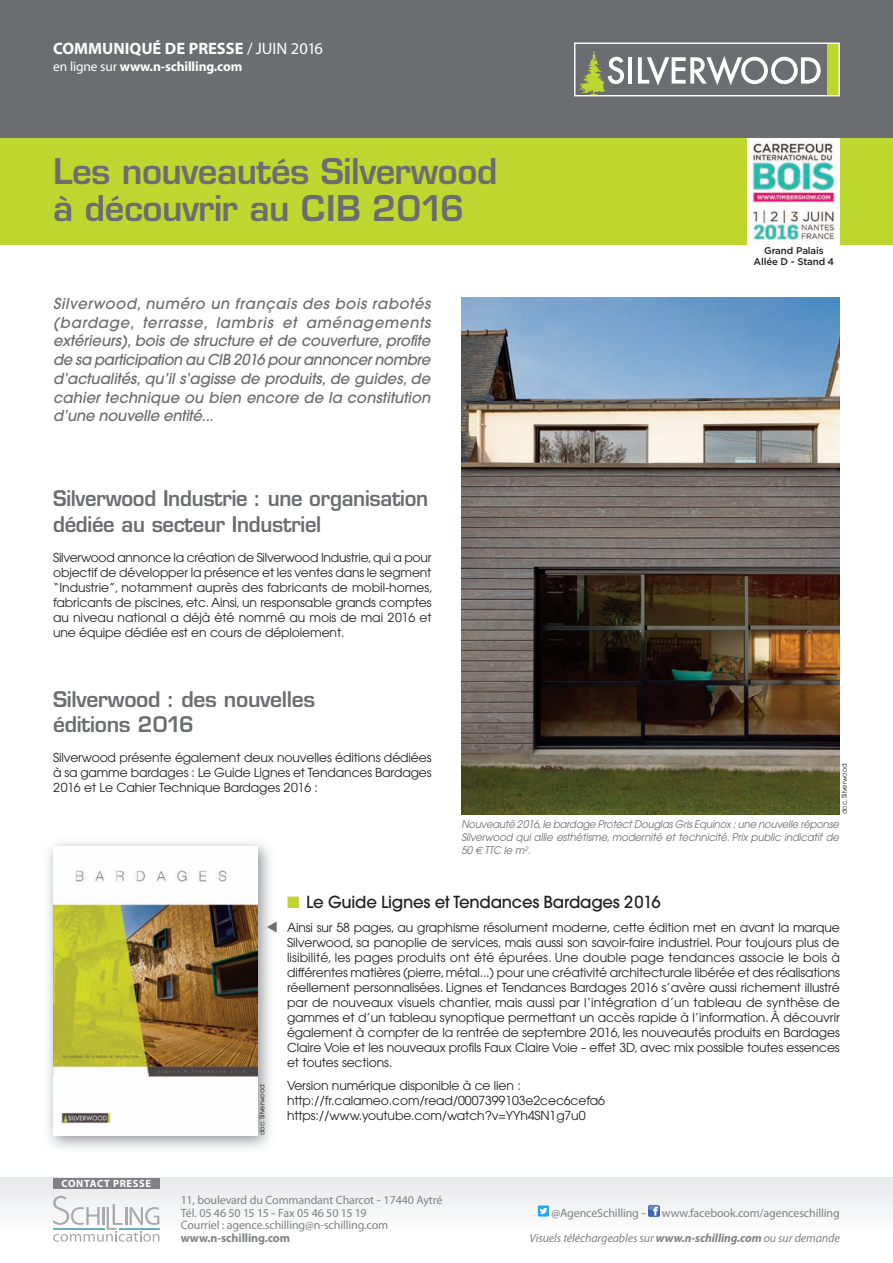
<style>
.page{position:relative;width:893px;height:1263px;background:#fff}
.page>*{position:absolute;margin:0;border:0;box-sizing:border-box;transform-origin:0 0}
.t1{font:600 34.5px/37.5px "Eurostile";letter-spacing:-.015em;color:#6c6d70}
.t2{font:600 21px/25.2px "Eurostile";letter-spacing:-.015em;color:#6c6d70;scale:.96 1}
.t3{font:600 21px/25.2px "Eurostile";letter-spacing:-.015em;color:#6c6d70}
.t4{font:500 16.5px "Avant Garde";letter-spacing:-.015em;color:#231f20}
.t5{font:700 16.5px "Myriad";color:#fff}
.t6{font:italic 500 15px/18.8px "Avant Garde";letter-spacing:.005em;color:#6c6d70;text-align:justify}
.t7{font:700 13.5px "Myriad";letter-spacing:-.01em;color:#fff}
.t8{font:12.3px/15px "Avant Garde";letter-spacing:-.01em;color:#231f20}
.t9{font:12px/12.6px "Myriad Pro";letter-spacing:-.01em;color:#808285}
.t10{font:italic 12px "Myriad Pro";letter-spacing:-.01em;color:#808285}
.t11{font:700 12px "Myriad Pro";letter-spacing:-.01em;color:#808285}
.t12{font:italic 10.5px/12.6px "Avant Garde";letter-spacing:-.005em;color:#6c6d70;text-align:justify;scale:.95 1}
.t13{font:700 10.5px "Myriad Pro";letter-spacing:.06em;color:#fff}
.t14{font:500 9.75px/10.5px "Gotham";letter-spacing:-.015em;color:#231f20;text-align:center}
.t15{font:6.75px "Avant Garde";letter-spacing:-.005em;color:#231f20}
.s1{font-weight:400}
.s2{font-family:"Euro Sans"}
.s3{color:#bed630}
.s4{font-weight:700}
</style>
<div class="page">
<img style="left:461px;top:298px;width:379px;height:516px">
<div style="left:0;top:0;width:893px;height:138px;background:#6c6d70"></div>
<div style="left:827px;top:43px;width:12px;height:53px;background:#bed630"></div>
<hr style="left:628px;top:57px;width:4px;height:27px;background:#fff">
<svg style="left:638px;top:56px;width:183px;height:29px"></svg>
<svg style="left:579px;top:51px;width:45px;height:43px"></svg>
<div style="left:574px;top:43px;width:266px;height:53px;border:1px solid #fff"></div>
<div style="left:0;top:138px;width:893px;height:106px;background:#bed630"></div>
<div style="left:0;top:1178px;width:893px;height:53px;background:#f1f2f3"></div>
<div style="left:53px;top:1178px;width:106px;height:10px;background:#808285"></div>
<svg style="left:53px;top:1196px;width:106px;height:46px"></svg>
<div style="left:538px;top:1205px;width:11px;height:11px;background:#24aae1"></div>
<svg style="left:540px;top:1208px;width:7px;height:6px"></svg>
<svg style="left:648px;top:1205px;width:11px;height:12px"></svg>
<img style="left:748px;top:138px;width:92px;height:106px">
<img style="left:48px;top:842px;width:222px;height:307px">
<img style="left:53px;top:846px;width:204px;height:289px">
<svg style="left:267px;top:921px;width:3px;height:11px"></svg>
<h3 class="t5" style="left:53px;top:43px;width:271px">COMMUNIQUÉ DE PRESSE <span class="s1">/ JUIN 2016</span></h3>
<p class="t7" style="left:53px;top:62px;width:191px"><span class="s1">en ligne sur</span> www.n-schilling.com</p>
<h1 class="t1" style="left:53px;top:156px;width:446px">Les nouveautés Silverwood à découvrir au CIB 2016</h1>
<p class="t6" style="left:53px;top:295px;width:379px">Silverwood, numéro un français des bois rabotés (bardage, terrasse, lambris et aménagements extérieurs), bois de structure et de couverture, profite de sa participation au CIB 2016 pour annoncer nombre d’actualités, qu’il s’agisse de produits, de guides, de cahier technique ou bien encore de la constitution d’une nouvelle entité...</p>
<h2 class="t2" style="left:53px;top:488px;width:392px">Silverwood Industrie : une organisation dédiée au secteur Industriel</h2>
<p class="t8" style="left:53px;top:551px;width:381px">Silverwood annonce la création de Silverwood Industrie, qui a pour objectif de développer la présence et les ventes dans le segment “Industrie”, notamment auprès des fabricants de mobil-homes, fabricants de piscines, etc. Ainsi, un responsable grands comptes au niveau national a déjà été nommé au mois de mai 2016 et une équipe dédiée est en cours de déploiement.</p>
<h2 class="t3" style="left:53px;top:689px;width:264px">Silverwood : des nouvelles éditions 2016</h2>
<p class="t8" style="left:53px;top:751px;width:380px;text-align:justify">Silverwood présente également deux nouvelles éditions dédiées à sa gamme bardages : Le Guide Lignes et Tendances Bardages 2016 et Le Cahier Technique Bardages 2016 :</p>
<p class="t14" style="left:754px;top:247px;width:82px">Grand Palais<br>Allée D - Stand 4</p>
<p class="t15" style="left:842px;top:814px;width:52px;rotate:-90deg">doc. Silverwood</p>
<p class="t13" style="left:62px;top:1179px;width:91px">CONTACT PRESSE</p>
<p class="t15" style="left:259px;top:1135px;width:52px;rotate:-90deg">doc. Silverwood</p>
<p class="t12" style="left:461px;top:819px;width:399px">Nouveauté 2016, le bardage Protect Douglas Gris Equinox : une nouvelle réponse Silverwood qui allie esthétisme, modernité et technicité. Prix public indicatif de 50 <span class="s2">€</span> TTC le m<sup>2</sup>.</p>
<h3 class="t4" style="left:287px;top:896px;width:375px"><span class="s3">■</span> Le Guide Lignes et Tendances Bardages 2016</h3>
<p class="t8" style="left:287px;top:921px;width:555px;text-align:justify">Ainsi sur 58 pages, au graphisme résolument moderne, cette édition met en avant la marque Silverwood, sa panoplie de services, mais aussi son savoir-faire industriel. Pour toujours plus de lisibilité, les pages produits ont été épurées. Une double page tendances associe le bois à différentes matières (pierre, métal...) pour une créativité architecturale libérée et des réalisations réellement personnalisées. Lignes et Tendances Bardages 2016 s’avère aussi richement illustré par de nouveaux visuels chantier, mais aussi par l’intégration d’un tableau de synthèse de gammes et d’un tableau synoptique permettant un accès rapide à l’information. À découvrir également à compter de la rentrée de septembre 2016, les nouveautés produits en Bardages Claire Voie et les nouveaux profils Faux Claire Voie - effet 3D, avec mix possible toutes essences et toutes sections.</p>
<p class="t8" style="left:287px;top:1079px;width:319px">Version numérique disponible à ce lien : http://fr.calameo.com/read/0007399103e2cec6cefa6 https://www.youtube.com/watch?v=YYh4SN1g7u0</p>
<p class="t9" style="left:181px;top:1194px;width:263px">11, boulevard du Commandant Charcot - 17440 Aytré<br>Tél. 05 46 50 15 15 - Fax 05 46 50 15 19</p>
<p class="t9" style="left:551px;top:1207px;width:96px">@AgenceSchilling -</p>
<p class="t9" style="left:662px;top:1207px;width:179px">www.facebook.com/agenceschilling</p>
<p class="t9" style="left:181px;top:1220px;width:209px">Courriel : agence.schilling@n-schilling.com</p>
<p class="t11" style="left:181px;top:1233px;width:111px">www.n-schilling.com</p>
<p class="t10" style="left:529px;top:1233px;width:312px">Visuels téléchargeables sur <span class="s4">www.n-schilling.com</span> ou sur demande</p>
</div>
